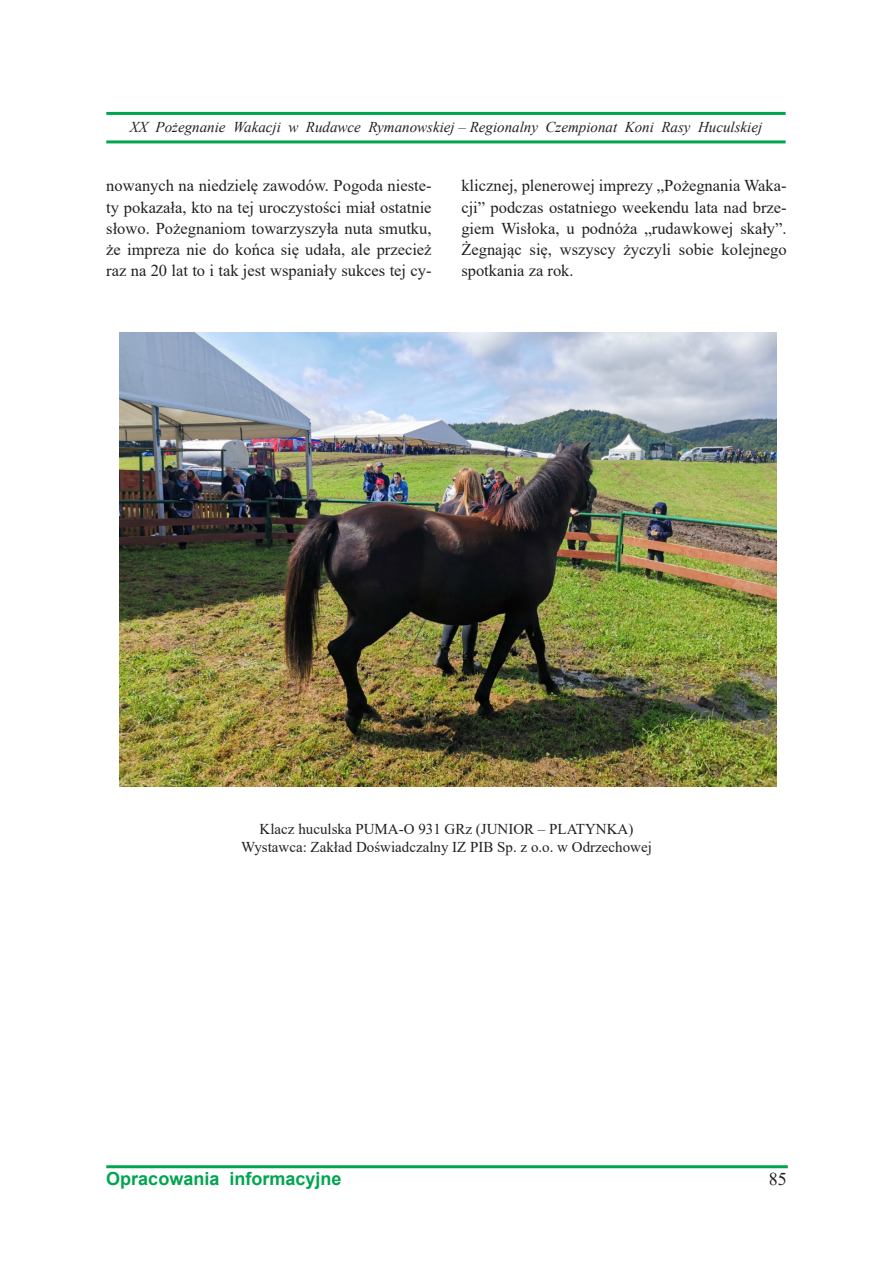
<style>
.page{position:relative;width:893px;height:1263px;background:#fff}
.page>*{position:absolute;margin:0;border:0;box-sizing:border-box;transform-origin:0 0}
.t1{font:700 18px "Arial";color:#00a54f}
.t2{font:18px "Times New Roman";color:#231f20}
.t3{font:16.5px/21.3px "Times New Roman";color:#231f20;text-align:justify}
.t4{font:15px "Times New Roman";color:#231f20}
.t5{font:italic 15px "Times New Roman";color:#231f20}
</style>
<div class="page">
<hr style="left:106px;top:112px;width:680px;height:3px;background:#00a54f">
<hr style="left:106px;top:140px;width:680px;height:3px;background:#00a54f">
<hr style="left:106px;top:1165px;width:682px;height:3px;background:#00a54f">
<img style="left:119px;top:332px;width:657px;height:455px">
<p class="t5" style="left:130px;top:117px;width:634px">XX Pożegnanie Wakacji w Rudawce Rymanowskiej – Regionalny Czempionat Koni Rasy Huculskiej</p>
<p class="t3" style="left:106px;top:175px;width:327px">nowanych na niedzielę zawodów. Pogoda nieste&shy;ty pokazała, kto na tej uroczystości miał ostatnie słowo. Pożegnaniom towarzyszyła nuta smutku, że impreza nie do końca się udała, ale przecież raz na 20 lat to i tak jest wspaniały sukces tej cy-</p>
<p class="t3" style="left:461px;top:175px;width:327px">klicznej, plenerowej imprezy „Pożegnania Waka&shy;cji” podczas ostatniego weekendu lata nad brze&shy;giem Wisłoka, u podnóża „rudawkowej skały”.<br>Żegnając się, wszyscy życzyli sobie kolejnego spotkania za rok.</p>
<p class="t4" style="left:260px;top:818px;width:375px">Klacz huculska PUMA-O 931 GRz (JUNIOR – PLATYNKA)</p>
<p class="t4" style="left:241px;top:836px;width:412px">Wystawca: Zakład Doświadczalny IZ PIB Sp. z o.o. w Odrzechowej</p>
<p class="t1" style="left:106px;top:1166px;width:237px">Opracowania informacyjne</p>
<p class="t2" style="left:769px;top:1166px;width:19px">85</p>
</div>
